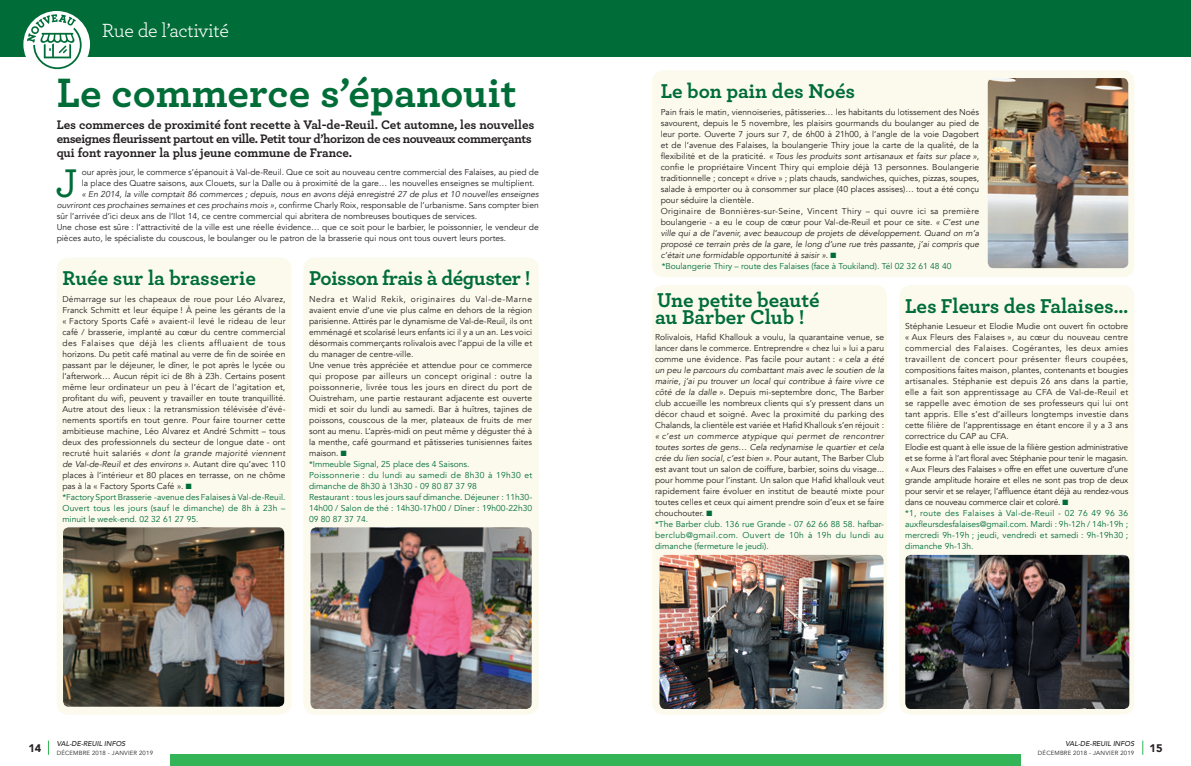
<style>
.page{position:relative;width:1191px;height:766px;background:#fff}
.page>*{position:absolute;margin:0;border:0;box-sizing:border-box;transform-origin:0 0}
.t1{font:700 43px "Archer";letter-spacing:-.005em;color:#006d38}
.t2{font:500 41.9px "Archer";color:#006d38}
.t3{font:700 21px/16.5px "Archer";letter-spacing:-.005em;color:#006d38}
.t4{font:20px "Archer";letter-spacing:-.02em;color:#fff}
.t5{font:700 13px/14px "Archer";letter-spacing:-.01em;color:#231f20}
.t6{font:900 11px "Avenir";color:#231f20}
.t7{font:8.5px/11px "Avenir";color:#231f20}
.t8{font:italic 500 7px "Avenir";color:#231f20}
.t9{font:6px "Avenir";letter-spacing:.03em;color:#231f20}
.s1{font-style:italic}
.s2{color:#006d38}
</style>
<div class="page">
<div style="left:170px;top:754px;width:425px;height:11px;background:#32b457"></div>
<div style="left:595px;top:754px;width:425px;height:11px;background:#32b457"></div>
<svg style="left:48px;top:740px;width:1px;height:14px"></svg>
<svg style="left:1142px;top:740px;width:1px;height:14px"></svg>
<div style="left:652px;top:285px;width:235px;height:429px;background:#fbfaec;border-radius:11px"></div>
<div style="left:899px;top:285px;width:235px;height:429px;background:#fbfaec;border-radius:11px"></div>
<div style="left:652px;top:70px;width:482px;height:207px;background:#fbfaec;border-radius:11px"></div>
<div style="left:0;top:0;width:1191px;height:57px;background:#006d38"></div>
<img style="left:659px;top:554px;width:224px;height:154px">
<div style="left:57px;top:257px;width:234px;height:457px;background:#fbfaec;border-radius:11px"></div>
<div style="left:303px;top:257px;width:236px;height:457px;background:#fbfaec;border-radius:11px"></div>
<img style="left:63px;top:527px;width:221px;height:179px">
<div style="left:23px;top:11px;width:67px;height:67px;background:#fff;border-radius:50%"></div>
<svg style="left:27px;top:14px;width:55px;height:55px"></svg>
<img style="left:310px;top:527px;width:221px;height:181px">
<img style="left:987px;top:78px;width:141px;height:190px">
<img style="left:905px;top:554px;width:224px;height:154px">
<h3 class="t4" style="left:102px;top:16px;width:128px">Rue de l’activité</h3>
<h1 class="t1" style="left:57px;top:59px;width:461px">Le commerce s’épanouit</h1>
<h3 class="t5" style="left:57px;top:117px;width:479px">Les commerces de proximité font recette à Val-de-Reuil. Cet automne, les nouvelles enseignes fleurissent partout en ville. Petit tour d’horizon de ces nouveaux commerçants qui font rayonner la plus jeune commune de France.</h3>
<h2 class="t2" style="left:55px;top:153px;width:24px">J</h2>
<p class="t7" style="left:82px;top:167px;width:458px">our après jour, le commerce s’épanouit à Val-de-Reuil. Que ce soit au nouveau centre commercial des Falaises, au pied de la place des Quatre saisons, aux Clouets, sur la Dalle ou à proximité de la gare… les nouvelles enseignes se multiplient.</p>
<p class="t7" style="left:57px;top:189px;width:483px;text-indent:25px"><span class="s1">« En 2014, la ville comptait 86 commerces ; depuis, nous en avons déjà enregistré 27 de plus et 10 nouvelles enseignes ouvriront ces prochaines semaines et ces prochains mois »</span>, confirme Charly Roix, responsable de l’urbanisme. Sans compter bien sûr l’arrivée d’ici deux ans de l’Ilot 14, ce centre commercial qui abritera de nombreuses boutiques de services.<br>Une chose est sûre : l’attractivité de la ville est une réelle évidence… que ce soit pour le barbier, le poissonnier, le vendeur de pièces auto, le spécialiste du couscous, le boulanger ou le patron de la brasserie qui nous ont tous ouvert leurs portes.</p>
<h3 class="t3" style="left:62px;top:268px;width:195px">Ruée sur la brasserie</h3>
<p class="t7" style="left:62px;top:293px;width:225px">Démarrage sur les chapeaux de roue pour Léo Alvarez, Franck Schmitt et leur équipe ! À peine les gérants de la « Factory Sports Café » avaient-il levé le rideau de leur café / brasserie, implanté au cœur du centre commercial des Falaises que déjà les clients affluaient de tous horizons. Du petit café matinal au verre de fin de soirée en passant par le déjeuner, le dîner, le pot après le lycée ou l’afterwork… Aucun répit ici de 8h à 23h. Certains posent même leur ordinateur un peu à l’écart de l’agitation et, profitant du wifi, peuvent y travailler en toute tranquillité.<br>Autre atout des lieux : la retransmission télévisée d’évé&shy;nements sportifs en tout genre. Pour faire tourner cette ambitieuse machine, Léo Alvarez et André Schmitt – tous deux des professionnels du secteur de longue date - ont recruté huit salariés <span class="s1">« dont la grande majorité viennent de Val-de-Reuil et des environs »</span>. Autant dire qu’avec 110 places à l’intérieur et 80 places en terrasse, on ne chôme pas à la « Factory Sports Café ». <span class="s2">■<br>*Factory Sport Brasserie -avenue des Falaises à Val-de-Reuil.<br>Ouvert tous les jours (sauf le dimanche) de 8h à 23h – minuit le week-end. 02 32 61 27 95.</span></p>
<h3 class="t3" style="left:309px;top:268px;width:223px">Poisson frais à déguster !</h3>
<p class="t7" style="left:309px;top:293px;width:225px">Nedra et Walid Rekik, originaires du Val-de-Marne avaient envie d’une vie plus calme en dehors de la région parisienne. Attirés par le dynamisme de Val-de-Reuil, ils ont emménagé et scolarisé leurs enfants ici il y a un an. Les voici désormais commerçants rolivalois avec l’appui de la ville et du manager de centre-ville.<br>Une venue très appréciée et attendue pour ce commerce qui propose par ailleurs un concept original : outre la poissonnerie, livrée tous les jours en direct du port de Ouistreham, une partie restaurant adjacente est ouverte midi et soir du lundi au samedi. Bar à huîtres, tajines de poissons, couscous de la mer, plateaux de fruits de mer sont au menu. L’après-midi on peut même y déguster thé à la menthe, café gourmand et pâtisseries tunisiennes faites maison. <span class="s2">■<br>*Immeuble Signal, 25 place des 4 Saisons.<br>Poissonnerie : du lundi au samedi de 8h30 à 19h30 et dimanche de 8h30 à 13h30 - 09 80 87 37 98<br>Restaurant : tous les jours sauf dimanche. Déjeuner : 11h30- 14h00 / Salon de thé : 14h30-17h00 / Dîner : 19h00-22h30<br>09 80 87 37 74.</span></p>
<h3 class="t3" style="left:660px;top:81px;width:196px">Le bon pain des Noés</h3>
<p class="t7" style="left:660px;top:106px;width:320px">Pain frais le matin, viennoiseries, pâtisseries… les habitants du lotissement des Noés savourent, depuis le 5 novembre, les plaisirs gourmands du boulanger au pied de leur porte. Ouverte 7 jours sur 7, de 6h00 à 21h00, à l’angle de la voie Dagobert et de l’avenue des Falaises, la boulangerie Thiry joue la carte de la qualité, de la flexibilité et de la praticité. <span class="s1">« Tous les produits sont artisanaux et faits sur place »</span>, confie le propriétaire Vincent Thiry qui emploie déjà 13 personnes. Boulangerie traditionnelle ; concept « drive » ; plats chauds, sandwiches, quiches, pizzas, soupes, salade à emporter ou à consommer sur place (40 places assises)… tout a été conçu pour séduire la clientèle.<br>Originaire de Bonnières-sur-Seine, Vincent Thiry – qui ouvre ici sa première boulangerie - a eu le coup de cœur pour Val-de-Reuil et pour ce site. <span class="s1">« C’est une ville qui a de l’avenir, avec beaucoup de projets de développement. Quand on m’a proposé ce terrain près de la gare, le long d’une rue très passante, j’ai compris que c’était une formidable opportunité à saisir »</span>. <span class="s2">■<br>*Boulangerie Thiry – route des Falaises (face à Toukiland). Tél 02 32 61 48 40</span></p>
<h3 class="t3" style="left:655px;top:290px;width:166px">Une petite beauté au Barber Club !</h3>
<p class="t7" style="left:655px;top:332px;width:231px;text-align:justify">Rolivalois, Hafid Khallouk a voulu, la quarantaine venue, se lancer dans le commerce. Entreprendre « chez lui » lui a paru comme une évidence. Pas facile pour autant : <span class="s1">« cela a été un peu le parcours du combattant mais avec le soutien de la mairie, j’ai pu trouver un local qui contribue à faire vivre ce côté de la dalle »</span>. Depuis mi-septembre donc, The Barber club accueille les nombreux clients qui s’y pressent dans un décor chaud et soigné. Avec la proximité du parking des Chalands, la clientèle est variée et Hafid Khallouk s’en réjouit :</p>
<p class="t7" style="left:655px;top:431px;width:231px"><span class="s1">« c’est un commerce atypique qui permet de rencontrer toutes sortes de gens… Cela redynamise le quartier et cela crée du lien social, c’est bien »</span>. Pour autant, The Barber Club est avant tout un salon de coiffure, barbier, soins du visage... pour homme pour l’instant. Un salon que Hafid khallouk veut rapidement faire évoluer en institut de beauté mixte pour toutes celles et ceux qui aiment prendre soin d’eux et se faire chouchouter. <span class="s2">■<br>*The Barber club. 136 rue Grande - 07 62 66 88 58. hafbar&shy;berclub@gmail.com. Ouvert de 10h à 19h du lundi au dimanche (fermeture le jeudi).</span></p>
<h3 class="t3" style="left:905px;top:296px;width:224px">Les Fleurs des Falaises…</h3>
<p class="t7" style="left:905px;top:321px;width:225px">Stéphanie Lesueur et Elodie Mudie ont ouvert fin octobre « Aux Fleurs des Falaises », au cœur du nouveau centre commercial des Falaises. Cogérantes, les deux amies travaillent de concert pour présenter fleurs coupées, compositions faites maison, plantes, contenants et bougies artisanales. Stéphanie est depuis 26 ans dans la partie, elle a fait son apprentissage au CFA de Val-de-Reuil et se rappelle avec émotion de ses professeurs qui lui ont tant appris. Elle s’est d’ailleurs longtemps investie dans cette filière de l’apprentissage en étant encore il y a 3 ans correctrice du CAP au CFA.<br>Elodie est quant à elle issue de la filière gestion administrative et se forme à l’art floral avec Stéphanie pour tenir le magasin. « Aux Fleurs des Falaises » offre en effet une ouverture d’une grande amplitude horaire et elles ne sont pas trop de deux pour servir et se relayer, l’affluence étant déjà au rendez-vous dans ce nouveau commerce clair et coloré. <span class="s2">■<br>*1, route des Falaises à Val-de-Reuil - 02 76 49 96 36 auxfleursdesfalaises@gmail.com. Mardi : 9h-12h / 14h-19h ; mercredi 9h-19h ; jeudi, vendredi et samedi : 9h-19h30 ; dimanche 9h-13h.</span></p>
<p class="t8" style="left:57px;top:739px;width:70px">VAL-DE-REUIL INFOS</p>
<p class="t9" style="left:57px;top:748px;width:98px">DÉCEMBRE 2018 - JANVIER 2019</p>
<p class="t8" style="left:1065px;top:739px;width:70px">VAL-DE-REUIL INFOS</p>
<p class="t9" style="left:1038px;top:748px;width:98px">DÉCEMBRE 2018 - JANVIER 2019</p>
<p class="t6" style="left:28px;top:738px;width:15px">14</p>
<p class="t6" style="left:1149px;top:738px;width:15px">15</p>
</div>
